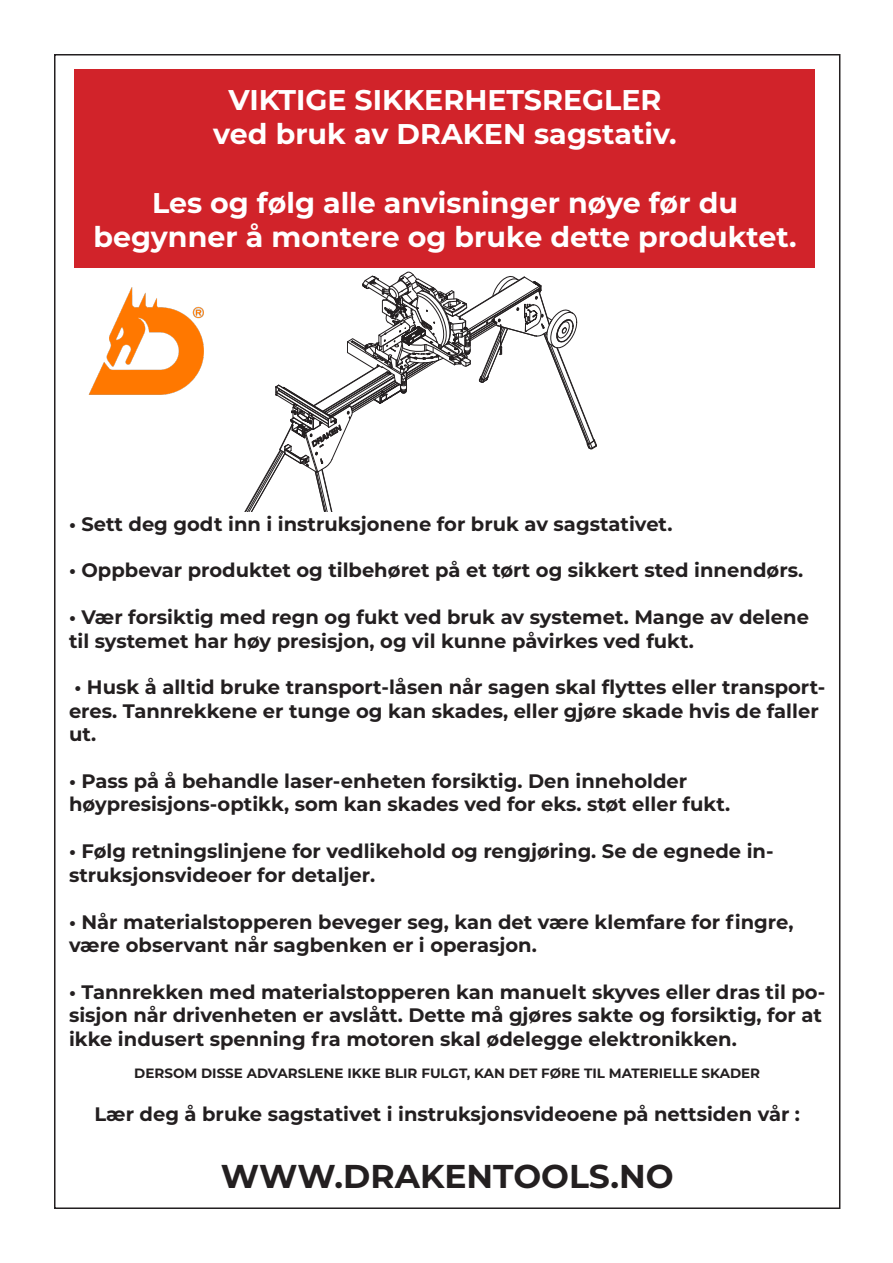
<style>
.page{position:relative;width:893px;height:1263px;background:#fff}
.page>*{position:absolute;margin:0;border:0;box-sizing:border-box;transform-origin:0 0}
.Paragraph_Style_1{font:700 33px "Montserrat";color:#231f20}
.Paragraph_Style_1-2{font:700 28.5px/34.2px "Montserrat";color:#fff;text-align:center}
.Paragraph_Style_1-3{font:700 19.5px/23.4px "Montserrat";color:#231f20}
.Paragraph_Style_1-4{font:700 13.5px "Montserrat";color:#231f20}
</style>
<div class="page">
<div style="left:75px;top:69px;width:740px;height:199px;background:#d1232a"></div>
<svg style="left:236px;top:54px;width:361px;height:458px"></svg>
<img style="left:88px;top:287px;width:116px;height:108px">
<p class="Paragraph_Style_1-2" style="left:213px;top:81px;width:465px">VIKTIGE SIKKERHETSREGLER ved bruk av DRAKEN sagstativ.</p>
<p class="Paragraph_Style_1-2" style="left:93px;top:184px;width:705px">Les og følg alle anvisninger nøye før du begynner å montere og bruke dette produktet.</p>
<p class="Paragraph_Style_1-3" style="left:69px;top:511px;width:605px">• Sett deg godt inn i instruksjonene for bruk av sagstativet.</p>
<p class="Paragraph_Style_1-3" style="left:69px;top:558px;width:736px">• Oppbevar produktet og tilbehøret på et tørt og sikkert sted innendørs.</p>
<p class="Paragraph_Style_1-3" style="left:69px;top:605px;width:741px">• Vær forsiktig med regn og fukt ved bruk av systemet. Mange av delene til systemet har høy presisjon, og vil kunne påvirkes ved fukt.</p>
<p class="Paragraph_Style_1-3" style="left:69px;top:675px;width:758px">• Husk å alltid bruke transport-låsen når sagen skal flyttes eller transport&shy;eres. Tannrekkene er tunge og kan skades, eller gjøre skade hvis de faller ut.</p>
<p class="Paragraph_Style_1-3" style="left:69px;top:768px;width:663px">• Pass på å behandle laser-enheten forsiktig. Den inneholder høypresisjons-optikk, som kan skades ved for eks. støt eller fukt.</p>
<p class="Paragraph_Style_1-3" style="left:69px;top:839px;width:706px">• Følg retningslinjene for vedlikehold og rengjøring. Se de egnede in&shy;struksjonsvideoer for detaljer.</p>
<p class="Paragraph_Style_1-3" style="left:69px;top:909px;width:726px">• Når materialstopperen beveger seg, kan det være klemfare for fingre, være observant når sagbenken er i operasjon.</p>
<p class="Paragraph_Style_1-3" style="left:69px;top:979px;width:758px">• Tannrekken med materialstopperen kan manuelt skyves eller dras til po&shy;sisjon når drivenheten er avslått. Dette må gjøres sakte og forsiktig, for at ikke indusert spenning fra motoren skal ødelegge elektronikken.</p>
<p class="Paragraph_Style_1-4" style="left:134px;top:1063px;width:627px">DERSOM DISSE ADVARSLENE IKKE BLIR FULGT, KAN DET FØRE TIL MATERIELLE SKADER</p>
<p class="Paragraph_Style_1-3" style="left:94px;top:1101px;width:707px">Lær deg å bruke sagstativet i instruksjonsvideoene på nettsiden vår :</p>
<p class="Paragraph_Style_1" style="left:221px;top:1152px;width:454px">WWW.DRAKENTOOLS.NO</p>
</div>
